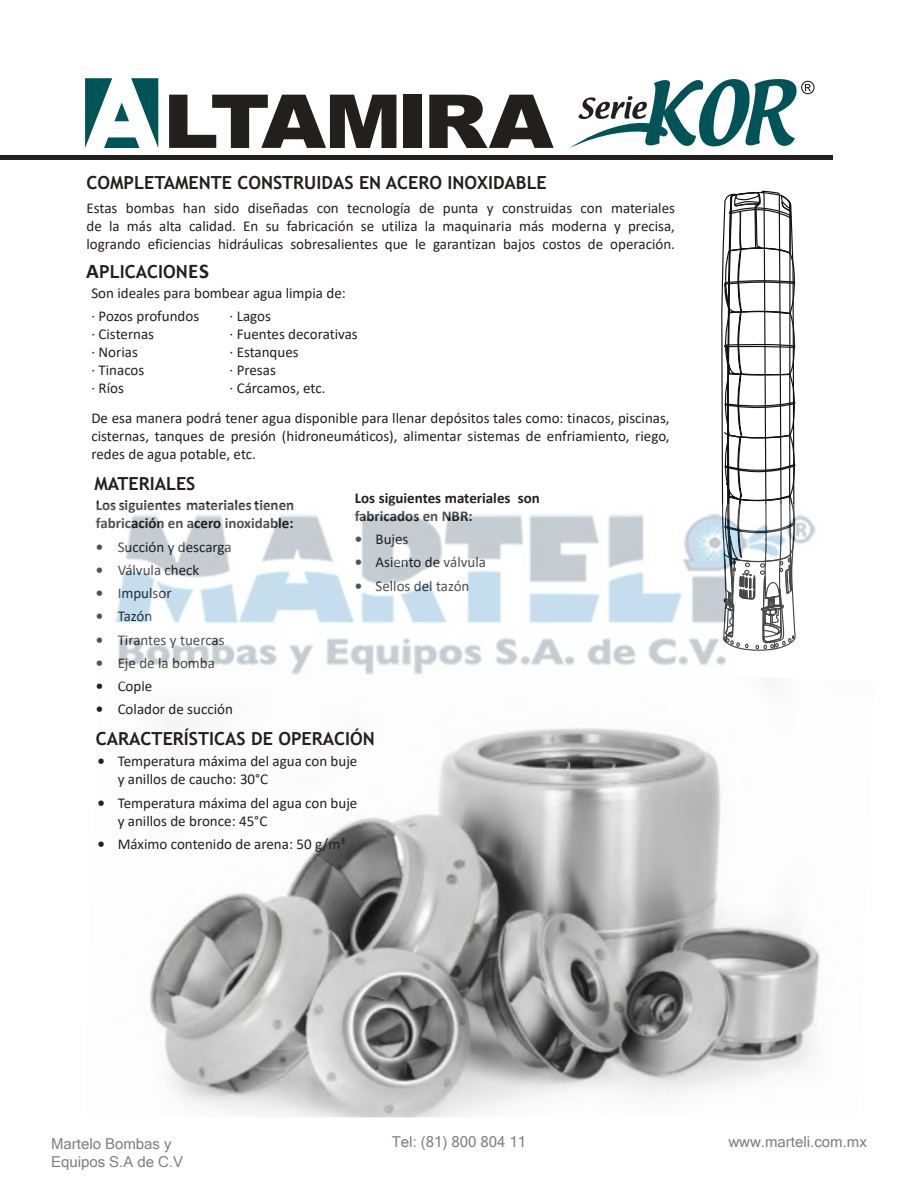
<style>
.page{position:relative;width:918px;height:1188px;background:#fff}
.page>*{position:absolute;margin:0;border:0;box-sizing:border-box;transform-origin:0 0}
.t1{font:700 18px "Trebuchet MS";color:#241f1f}
.t2{font:15px/18px "Calibri";color:#241f1f}
.t3{font:700 15px/18px "Calibri";color:#241f1f}
.t4{font:15px/18px "Microsoft Sans Serif";color:#808080}
.s1{font-family:"Calibri";font-size:21px}
.s2{font-weight:700}
</style>
<div class="page">
<img style="left:149px;top:728px;width:671px;height:389px">
<hr style="left:0;top:155px;width:833px;height:4px;background:#241f1f">
<svg style="left:721px;top:190px;width:75px;height:314px"></svg>
<svg style="left:85px;top:78px;width:73px;height:70px"></svg>
<div style="left:404px;top:95px;width:18px;height:53px;background:#241f1f"></div>
<svg style="left:429px;top:95px;width:125px;height:53px"></svg>
<svg style="left:169px;top:95px;width:227px;height:53px"></svg>
<svg style="left:569px;top:79px;width:246px;height:69px"></svg>
<img style="left:114px;top:504px;width:702px;height:171px">
<p class="t1" style="left:87px;top:172px;width:462px">COMPLETAMENTE CONSTRUIDAS EN ACERO INOXIDABLE</p>
<p class="t2" style="left:87px;top:198px;width:590px;text-align:justify">Estas bombas han sido diseñadas con tecnología de punta y construidas con materiales de la más alta calidad. En su fabricación se utiliza la maquinaria más moderna y precisa, logrando eficiencias hidráulicas sobresalientes que le garantizan bajos costos de operación.</p>
<p class="t1" style="left:86px;top:261px;width:124px"><span class="s1">A</span>PLICACION<span class="s1">ES</span></p>
<p class="t2" style="left:91px;top:281px;width:256px;line-height:23.2px">Son ideales para bombear agua limpia de: · Pozos profundos</p>
<p class="t2" style="left:91px;top:325px;width:64px">· Cisternas · Norias<br>· Tinacos<br>· Ríos</p>
<p class="t2" style="left:230px;top:307px;width:130px">· Lagos<br>· Fuentes decorativas · Estanques<br>· Presas<br>· Cárcamos, etc.</p>
<p class="t2" style="left:91px;top:409px;width:580px;text-align:justify">De esa manera podrá tener agua disponible para llenar depósitos tales como: tinacos, piscinas, cisternas, tanques de presión (hidroneumáticos), alimentar sistemas de enfriamiento, riego, redes de agua potable, etc.</p>
<p class="t1" style="left:94px;top:472px;width:103px">MATERIALES</p>
<p class="t3" style="left:96px;top:496px;width:200px">Los siguientes materiales tienen fabricación en acero inoxidable:</p>
<p class="t2" style="left:96px;top:537px;width:137px"><span class="s2">•</span> Succión y descarga</p>
<p class="t2" style="left:96px;top:561px;width:105px"><span class="s2">•</span> Válvula check</p>
<p class="t2" style="left:96px;top:584px;width:77px"><span class="s2">•</span> Impulsor</p>
<p class="t2" style="left:96px;top:607px;width:58px"><span class="s2">•</span> Tazón</p>
<p class="t2" style="left:96px;top:630px;width:130px"><span class="s2">•</span> Tirantes y tuercas</p>
<p class="t2" style="left:96px;top:654px;width:121px"><span class="s2">•</span> Eje de la bomba</p>
<p class="t2" style="left:96px;top:677px;width:58px"><span class="s2">•</span> Cople</p>
<p class="t2" style="left:96px;top:700px;width:139px"><span class="s2">•</span> Colador de succión</p>
<p class="t3" style="left:355px;top:489px;width:187px">Los siguientes materiales son fabricados en NBR:</p>
<p class="t2" style="left:355px;top:530px;width:55px"><span class="s2">•</span> Bujes</p>
<p class="t2" style="left:355px;top:553px;width:133px"><span class="s2">•</span> Asiento de válvula</p>
<p class="t2" style="left:355px;top:576px;width:116px"><span class="s2">•</span> Sellos del tazón</p>
<p class="t1" style="left:96px;top:728px;width:281px">CARACTERÍSTICAS DE OPERACIÓN</p>
<p class="t2" style="left:118px;top:752px;width:241px;text-indent:-20px"><span class="s2">•</span> Temperatura máxima del agua con buje y anillos de caucho: 30°C</p>
<p class="t2" style="left:118px;top:793px;width:241px;text-indent:-20px"><span class="s2">•</span> Temperatura máxima del agua con buje y anillos de bronce: 45°C</p>
<p class="t2" style="left:97px;top:835px;width:250px"><span class="s2">•</span> Máximo contenido de arena: 50 g/m³</p>
<p class="t4" style="left:51px;top:1135px;width:134px">Martelo Bombas y<br>Equipos S.A de C.V</p>
<p class="t4" style="left:392px;top:1133px;width:136px">Tel: (81) 800 804 11</p>
<p class="t4" style="left:728px;top:1133px;width:140px">www.marteli.com.mx</p>
</div>
